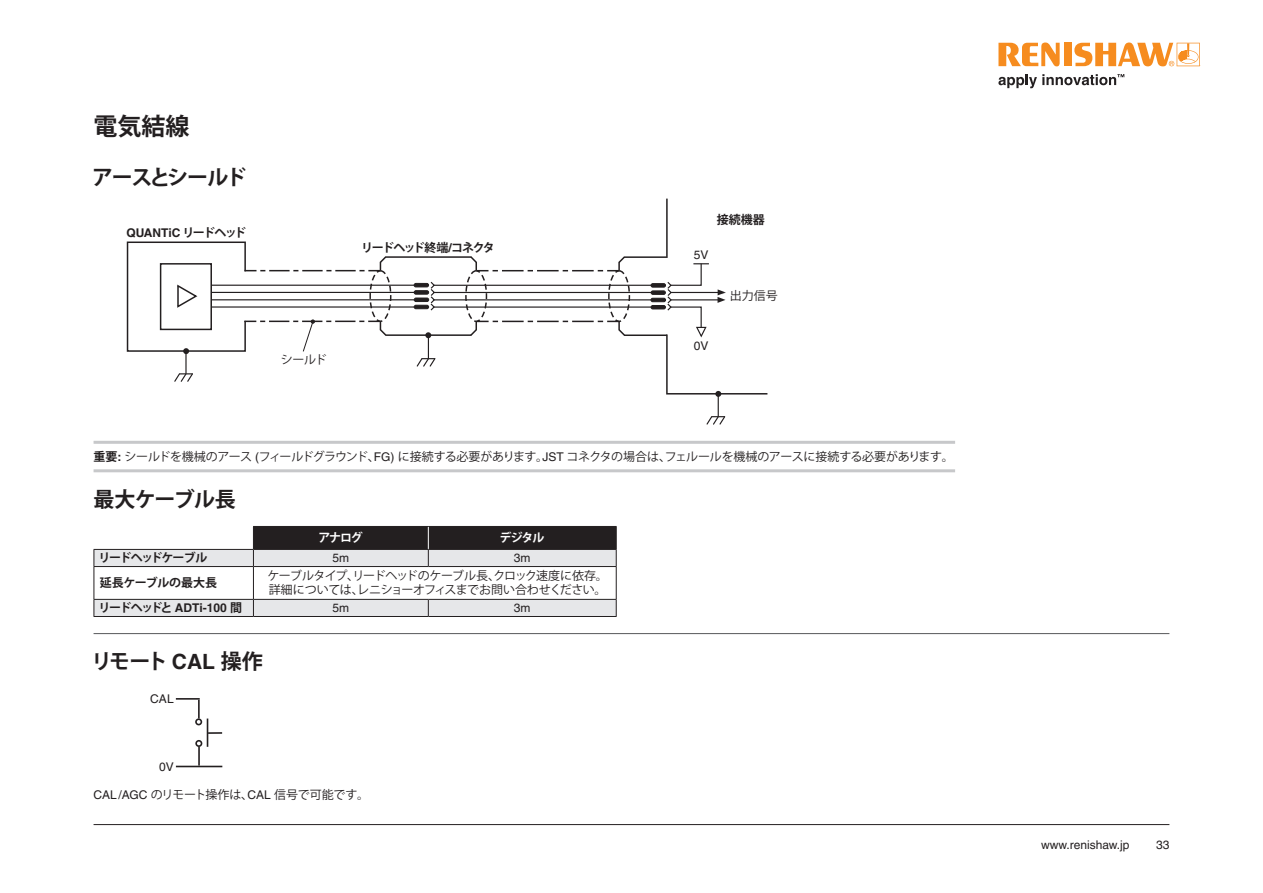
<style>
.page{position:relative;width:1263px;height:893px;background:#fff}
.page>*{position:absolute;margin:0;border:0;box-sizing:border-box;transform-origin:0 0}
.Heading_1__16pt_bold{font:700 24px "Koz Go Std";color:#231f20}
.Heading_2__14pt_bold{font:700 21px "Koz Go Std";letter-spacing:-.06em;color:#231f20}
.Heading_2__14pt_bold-2{font:700 21px "Koz Go Std";letter-spacing:-.035em;color:#231f20}
._8pt_Note{font:12px "Koz Go Std";letter-spacing:-.04em;color:#231f20}
.Table_body_text_centred{font:12px/14.4px "Koz Go Std";letter-spacing:-.04em;color:#231f20}
._8pt_Body_Text{font:12px "Koz Go Std";letter-spacing:-.02em;color:#231f20}
.Figure_annotation_right{font:12px "Helvetica LT Pro";color:#231f20}
.Column_1_bold_text{font:700 12px "Koz Go Std";letter-spacing:-.13em;color:#231f20}
.Figure_annotation_centred{font:700 12px "Koz Go Std";letter-spacing:-.115em;color:#231f20}
.Figure_annotation_centred-2{font:700 12px "Helvetica LT Pro";color:#231f20}
.Column_1_bold_text-2{font:700 12px "Koz Go Std";letter-spacing:-.07em;color:#231f20}
.Column_1_bold_text-3{font:700 12px "Koz Go Std";letter-spacing:-.02em;color:#231f20}
.Inside_Table_header_centred{font:700 12px "Koz Go Std";letter-spacing:-.095em;color:#fff}
.Table_body_text_centred-2{font:12px "Helvetica LT Pro";color:#231f20}
.Figure_annotation_centred-3{font:12px "Koz Go Std";color:#231f20}
.Figure_annotation{font:12px "Koz Go Std";color:#231f20}
.Figure_annotation_centred-4{font:12px "Helvetica LT Pro";color:#231f20}
.Figure_annotation_centred-5{font:700 12px "Koz Go Std";letter-spacing:-.07em;color:#231f20}
.s1{font-family:"Koz Go Std"}
.s2{font-family:"Helvetica LT Pro"}
.s3{font-weight:700}
.s4{font-family:"Helvetica LT Pro";font-weight:700}
</style>
<div class="page">
<hr style="left:94px;top:824px;width:1075px;height:1px;background:#231f20">
<svg style="left:126px;top:198px;width:642px;height:197px"></svg>
<svg style="left:183px;top:348px;width:6px;height:6px"></svg>
<hr style="left:211px;top:292px;width:217px;height:1px;background:#231f20">
<hr style="left:211px;top:299px;width:217px;height:1px;background:#231f20">
<hr style="left:211px;top:285px;width:217px;height:1px;background:#231f20">
<hr style="left:211px;top:306px;width:217px;height:2px;background:#231f20">
<hr style="left:185px;top:351px;width:2px;height:23px;background:#231f20">
<svg style="left:173px;top:372px;width:21px;height:11px"></svg>
<svg style="left:244px;top:255px;width:482px;height:113px"></svg>
<svg style="left:705px;top:391px;width:21px;height:34px"></svg>
<hr style="left:94px;top:441px;width:861px;height:3px;background:#c7c8ca">
<hr style="left:94px;top:469px;width:861px;height:3px;background:#c7c8ca">
<hr style="left:94px;top:616px;width:159px;height:1px;background:#231f20">
<hr style="left:253px;top:616px;width:175px;height:1px;background:#231f20">
<hr style="left:428px;top:616px;width:189px;height:1px;background:#231f20">
<svg style="left:94px;top:526px;width:523px;height:90px"></svg>
<hr style="left:253px;top:549px;width:175px;height:1px;background:#231f20">
<hr style="left:428px;top:549px;width:189px;height:1px;background:#231f20">
<hr style="left:176px;top:766px;width:46px;height:1px;background:#231f20">
<svg style="left:198px;top:747px;width:2px;height:19px"></svg>
<div style="left:195px;top:740px;width:7px;height:7px;border:2px solid #231f20;border-radius:50%"></div>
<hr style="left:176px;top:698px;width:24px;height:2px;background:#231f20">
<svg style="left:198px;top:700px;width:2px;height:18px"></svg>
<div style="left:195px;top:718px;width:7px;height:7px;border:2px solid #231f20;border-radius:50%"></div>
<svg style="left:207px;top:718px;width:15px;height:29px"></svg>
<hr style="left:94px;top:633px;width:1075px;height:1px;background:#57585a">
<svg style="left:998px;top:43px;width:62px;height:23px"></svg>
<div style="left:1064px;top:43px;width:8px;height:23px;background:#f68c1f"></div>
<svg style="left:1074px;top:43px;width:126px;height:23px"></svg>
<svg style="left:998px;top:74px;width:126px;height:14px"></svg>
<p class="Heading_1__16pt_bold" style="left:94px;top:111px;width:97px">電気結線</p>
<p class="Heading_2__14pt_bold" style="left:92px;top:164px;width:156px">アースとシールド</p>
<p class="Figure_annotation_centred-2" style="left:127px;top:226px;width:121px">QUANTiC <span class="s1">リードヘッド</span></p>
<p class="Figure_annotation_centred" style="left:361px;top:240px;width:135px">リードヘッド終端<span class="s2">/</span>コネクタ</p>
<p class="Figure_annotation_centred-3" style="left:281px;top:353px;width:48px">シールド</p>
<p class="Figure_annotation_centred-5" style="left:717px;top:212px;width:49px">接続機器</p>
<p class="Figure_annotation_centred-4" style="left:694px;top:248px;width:16px">5V</p>
<p class="Figure_annotation" style="left:730px;top:288px;width:49px">出力信号</p>
<p class="Figure_annotation_centred-4" style="left:694px;top:339px;width:16px">0V</p>
<p class="_8pt_Note" style="left:94px;top:449px;width:862px"><span class="s3">重要</span><span class="s4">:</span> シールドを機械のアース <span class="s2">(</span>フィールドグラウンド、<span class="s2">FG)</span> に接続する必要があります。<span class="s2">JST</span> コネクタの場合は、フェルールを機械のアースに接続する必要があります。</p>
<p class="Heading_2__14pt_bold-2" style="left:94px;top:486px;width:144px">最大ケーブル長</p>
<p class="Inside_Table_header_centred" style="left:319px;top:530px;width:46px">アナログ</p>
<p class="Inside_Table_header_centred" style="left:500px;top:530px;width:46px">デジタル</p>
<p class="Column_1_bold_text-2" style="left:99px;top:550px;width:110px">リードヘッドケーブル</p>
<p class="Table_body_text_centred-2" style="left:333px;top:551px;width:18px">5m</p>
<p class="Table_body_text_centred-2" style="left:514px;top:551px;width:18px">3m</p>
<p class="Column_1_bold_text-3" style="left:100px;top:575px;width:119px">延長ケーブルの最大長</p>
<p class="Table_body_text_centred" style="left:267px;top:569px;width:342px">ケーブルタイプ、リードヘッドのケーブル長、クロック速度に依存。詳細については、レニショーオフィスまでお問い合わせください。</p>
<p class="Column_1_bold_text" style="left:99px;top:600px;width:145px">リードヘッドと <span class="s2">ADTi-100</span> 間</p>
<p class="Table_body_text_centred-2" style="left:333px;top:601px;width:18px">5m</p>
<p class="Table_body_text_centred-2" style="left:514px;top:601px;width:18px">3m</p>
<p class="Heading_2__14pt_bold" style="left:91px;top:648px;width:173px">リモート <span class="s2">CAL</span> 操作</p>
<p class="Figure_annotation_right" style="left:150px;top:692px;width:25px">CAL</p>
<p class="Figure_annotation_right" style="left:159px;top:760px;width:16px">0V</p>
<p class="_8pt_Body_Text" style="left:94px;top:788px;width:277px"><span class="s2">CAL /AGC</span> のリモート操作は、<span class="s2">CAL</span> 信号で可能です。</p>
<p class="Figure_annotation_right" style="left:1041px;top:838px;width:90px">www.renishaw.jp</p>
<p class="Figure_annotation_right" style="left:1156px;top:838px;width:15px">33</p>
</div>
